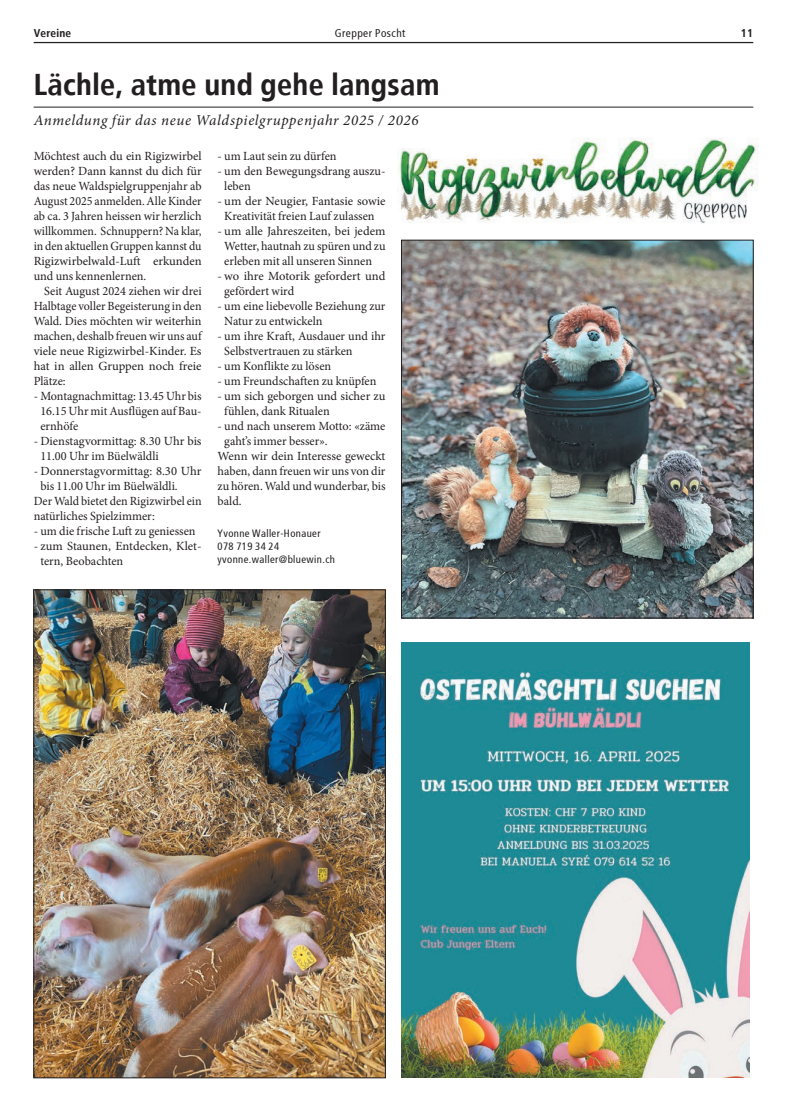
<style>
.page{position:relative;width:787px;height:1117px;background:#fff}
.page>*{position:absolute;margin:0;border:0;box-sizing:border-box;transform-origin:0 0}
.Haupttitel_neu{font:700 30px "Transit";letter-spacing:-.01em;color:#231f20}
.Untertitel_neu{font:italic 15px "Minion Pro";letter-spacing:.045em;color:#231f20}
.Grund_neu{font:12.5px/15px "Minion Pro";color:#231f20}
.Grund_neu_Einzug{font:12.5px/15px "Minion Pro";color:#231f20;text-align:justify}
.Grund_neu-2{font:12.5px/15px "Minion Pro";color:#231f20;scale:.96 1}
.t1{font:11.25px "Transit";color:#231f20}
.t2{font:700 11.25px "Transit";color:#231f20}
.Bildlegende_neu{font:10.62px/13.1px "Transit";color:#231f20}
</style>
<div class="page">
<hr style="left:34px;top:42px;width:719px;height:1px;background:#231f20">
<hr style="left:34px;top:107px;width:719px;height:1px;background:#231f20">
<img style="left:36px;top:591px;width:347px;height:484px">
<img style="left:397px;top:138px;width:362px;height:85px">
<img style="left:403px;top:242px;width:348px;height:374px">
<div style="left:401px;top:240px;width:352px;height:378px;border:1px solid #231f20"></div>
<img style="left:401px;top:642px;width:348px;height:435px">
<p class="t2" style="left:34px;top:26px;width:39px">Vereine</p>
<p class="t1" style="left:335px;top:26px;width:73px">Grepper Poscht</p>
<p class="t2" style="left:741px;top:27px;width:14px">11</p>
<p class="Haupttitel_neu" style="left:34px;top:67px;width:408px">Lächle, atme und gehe langsam</p>
<p class="Untertitel_neu" style="left:34px;top:110px;width:386px">Anmeldung für das neue Waldspielgruppenjahr 2025 / 2026</p>
<p class="Grund_neu" style="left:34px;top:149px;width:169px;text-align:justify">Möchtest auch du ein Rigizwirbel werden? Dann kannst du dich für das neue Waldspielgruppenjahr ab August 2025 anmelden. Alle Kinder ab ca. 3 Jahren heissen wir herzlich willkommen. Schnuppern? Na klar, in den aktuellen Gruppen kannst du Rigizwirbelwald-Luft erkunden und uns kennenlernen.</p>
<p class="Grund_neu_Einzug" style="left:34px;top:284px;width:169px;text-indent:11px">Seit August 2024 ziehen wir drei Halbtage voller Begeisterung in den Wald. Dies möchten wir weiterhin machen, deshalb freuen wir uns auf viele neue Rigizwirbel-Kinder. Es hat in allen Gruppen noch freie Plätze:</p>
<p class="Grund_neu" style="left:40px;top:389px;width:163px;text-align:justify;text-indent:-7px">- Montagnachmittag: 13.45 Uhr bis 16.15 Uhr mit Ausflügen auf Bau&shy;ernhöfe</p>
<p class="Grund_neu" style="left:40px;top:434px;width:163px;text-indent:-7px">- Dienstagvormittag: 8.30 Uhr bis<br>11.00 Uhr im Büelwäldli</p>
<p class="Grund_neu" style="left:40px;top:464px;width:163px;text-indent:-7px">- Donnerstagvormittag: 8.30 Uhr bis 11.00 Uhr im Büelwäldli.</p>
<p class="Grund_neu-2" style="left:34px;top:494px;width:176px">Der Wald bietet den Rigizwirbel ein natürliches Spielzimmer:</p>
<p class="Grund_neu" style="left:34px;top:524px;width:163px">- um die frische Luft zu geniessen</p>
<p class="Grund_neu" style="left:40px;top:539px;width:163px;text-indent:-7px">- zum Staunen, Entdecken, Klet&shy;tern, Beobachten</p>
<p class="Grund_neu" style="left:217px;top:149px;width:121px">- um Laut sein zu dürfen</p>
<p class="Grund_neu" style="left:224px;top:164px;width:163px;text-indent:-7px">- um den Bewegungsdrang auszu&shy;leben</p>
<p class="Grund_neu" style="left:217px;top:194px;width:169px;text-align:center">- um der Neugier, Fantasie sowie<br>Kreativität freien Lauf zulassen</p>
<p class="Grund_neu" style="left:217px;top:224px;width:169px;text-align:center">- um alle Jahreszeiten, bei jedem<br>Wetter, hautnah zu spüren und zu erleben mit all unseren Sinnen</p>
<p class="Grund_neu" style="left:224px;top:269px;width:163px;text-indent:-7px">- wo ihre Motorik gefordert und gefördert wird</p>
<p class="Grund_neu" style="left:224px;top:299px;width:163px;text-indent:-7px">- um eine liebevolle Beziehung zur<br>Natur zu entwickeln</p>
<p class="Grund_neu" style="left:224px;top:329px;width:163px;text-indent:-7px">- um ihre Kraft, Ausdauer und ihr<br>Selbstvertrauen zu stärken</p>
<p class="Grund_neu" style="left:217px;top:359px;width:115px">- um Konflikte zu lösen</p>
<p class="Grund_neu" style="left:217px;top:374px;width:160px">- um Freundschaften zu knüpfen</p>
<p class="Grund_neu" style="left:224px;top:389px;width:163px;text-indent:-7px">- um sich geborgen und sicher zu fühlen, dank Ritualen</p>
<p class="Grund_neu" style="left:224px;top:419px;width:163px;text-indent:-7px">- und nach unserem Motto: «zäme gaht’s immer besser».</p>
<p class="Grund_neu" style="left:217px;top:449px;width:169px;text-align:justify">Wenn wir dein Interesse geweckt haben, dann freuen wir uns von dir zu hören. Wald und wunderbar, bis bald.</p>
<p class="Bildlegende_neu" style="left:217px;top:527px;width:105px">Yvonne Waller-Honauer<br>078 719 34 24</p>
<p class="Bildlegende_neu" style="left:217px;top:553px;width:119px">yvonne.waller@bluewin.ch</p>
</div>
